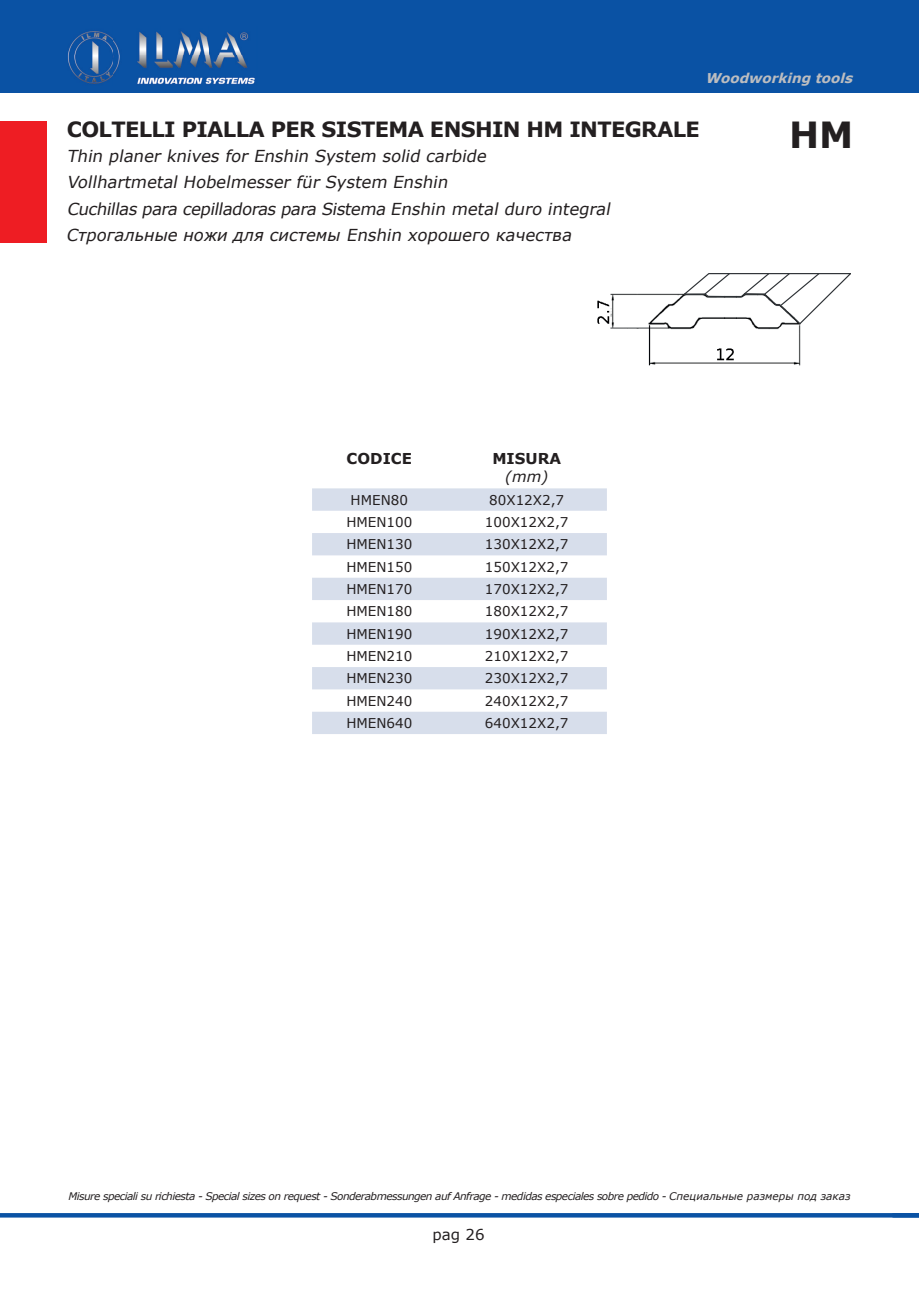
<style>
.page{position:relative;width:919px;height:1289px;background:#fff}
.page>*{position:absolute;margin:0;border:0;box-sizing:border-box;transform-origin:0 0}
.t1{font:700 36px "Verdana";color:#231f20}
.t2{font:700 21px "Verdana";letter-spacing:-.03em;color:#231f20}
.t3{font:italic 16.5px/26.5px "Verdana";color:#231f20}
.t4{font:700 15px "Verdana";color:#231f20}
.t5{font:15px "Verdana";color:#231f20}
.t6{font:italic 15px "Verdana";color:#231f20}
.t7{font:13.5px "Verdana";color:#231f20}
.t8{font:italic 700 13.5px "Verdana";color:#bcbdc0}
.t9{font:italic 10.5px "Verdana";letter-spacing:-.05em;color:#231f20}
.s1{font-style:inherit}
</style>
<div class="page">
<svg style="left:312px;top:488px;width:295px;height:246px;fill:#d7deeb"></svg>
<img style="left:597px;top:293px;width:204px;height:73px">
<svg style="left:682px;top:273px;width:169px;height:52px"></svg>
<div style="left:0;top:121px;width:46px;height:121px;background:#ee1d23"></div>
<div style="left:0;top:0;width:917px;height:93px;background:#0a52a4"></div>
<div style="left:892px;top:0;width:26px;height:93px;background:#0a52a4"></div>
<svg style="left:0;top:1213px;width:893px;height:4px;background:#0e54a5"></svg>
<div style="left:893px;top:1212px;width:25px;height:5px;background:#0a52a4"></div>
<img style="left:68px;top:31px;width:187px;height:54px">
<p class="t8" style="left:705px;top:68px;width:154px">Woodworking tools</p>
<p class="t2" style="left:67px;top:114px;width:634px">COLTELLI PIALLA PER SISTEMA ENSHIN HM INTEGRALE</p>
<p class="t3" style="left:67px;top:142px;width:548px">Thin planer knives for Enshin System solid carbide<br>Vollhartmetal Hobelmesser für System Enshin<br>Cuchillas para cepilladoras para Sistema Enshin metal duro integral <span class="s1">Строгальные ножи для системы</span> Enshin хорошего качества</p>
<p class="t4" style="left:346px;top:448px;width:67px">CODICE</p>
<p class="t4" style="left:492px;top:448px;width:70px">MISURA</p>
<p class="t6" style="left:505px;top:466px;width:44px">(mm)</p>
<p class="t7" style="left:350px;top:490px;width:59px">HMEN80</p>
<p class="t7" style="left:489px;top:490px;width:76px">80X12X2,7</p>
<p class="t7" style="left:346px;top:513px;width:67px">HMEN100</p>
<p class="t7" style="left:485px;top:513px;width:85px">100X12X2,7</p>
<p class="t7" style="left:346px;top:535px;width:67px">HMEN130</p>
<p class="t7" style="left:485px;top:535px;width:85px">130X12X2,7</p>
<p class="t7" style="left:346px;top:557px;width:67px">HMEN150</p>
<p class="t7" style="left:485px;top:557px;width:85px">150X12X2,7</p>
<p class="t7" style="left:346px;top:580px;width:67px">HMEN170</p>
<p class="t7" style="left:485px;top:580px;width:85px">170X12X2,7</p>
<p class="t7" style="left:346px;top:602px;width:67px">HMEN180</p>
<p class="t7" style="left:485px;top:602px;width:85px">180X12X2,7</p>
<p class="t7" style="left:346px;top:624px;width:67px">HMEN190</p>
<p class="t7" style="left:485px;top:624px;width:85px">190X12X2,7</p>
<p class="t7" style="left:346px;top:647px;width:67px">HMEN210</p>
<p class="t7" style="left:485px;top:647px;width:85px">210X12X2,7</p>
<p class="t7" style="left:346px;top:669px;width:67px">HMEN230</p>
<p class="t7" style="left:485px;top:669px;width:85px">230X12X2,7</p>
<p class="t7" style="left:346px;top:691px;width:67px">HMEN240</p>
<p class="t7" style="left:485px;top:691px;width:85px">240X12X2,7</p>
<p class="t7" style="left:346px;top:714px;width:67px">HMEN640</p>
<p class="t7" style="left:485px;top:714px;width:85px">640X12X2,7</p>
<h1 class="t1" style="left:789px;top:110px;width:66px">HM</h1>
<p class="t9" style="left:68px;top:1189px;width:783px">Misure speciali su richiesta - Special sizes on request - Sonderabmessungen auf Anfrage - medidas especiales sobre pedido - Специальные размеры под заказ</p>
<p class="t5" style="left:432px;top:1223px;width:54px">pag 26</p>
</div>
